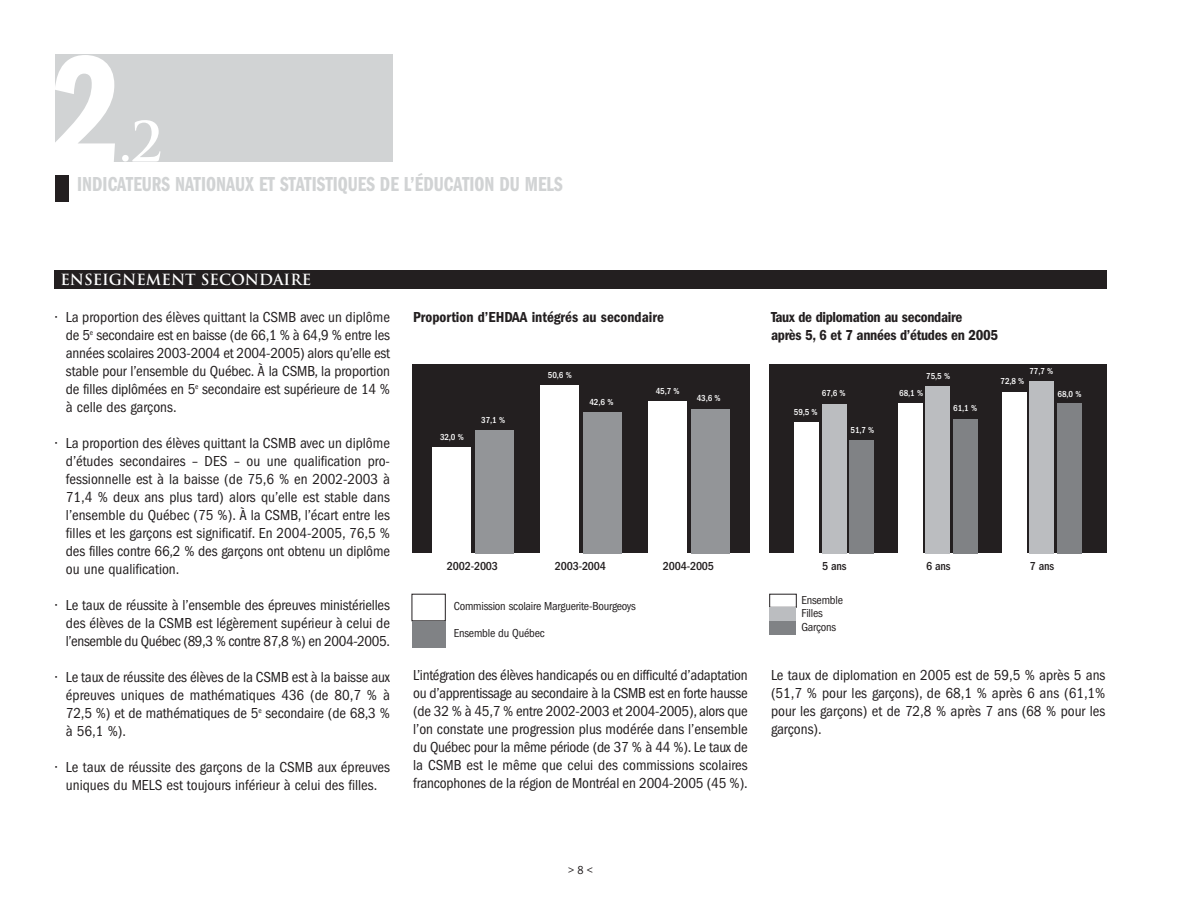
<style>
.page{position:relative;width:1188px;height:918px;background:#fff}
.page>*{position:absolute;margin:0;border:0;box-sizing:border-box;transform-origin:0 0}
.t1{font:160.5px "Franklin Gothic Demi Cmpr";color:#fff}
.t2{font:700 54px "Trajan";color:#fff}
.t3{font:21px "Franklin Gothic Demi Cmpr";color:#d1d3d4}
.t4{font:condensed 15px/18px "Franklin Gothic";color:#231f20;text-align:justify}
.t5{font:600 condensed 15px/18px "Franklin Gothic";letter-spacing:-.02em;color:#231f20}
.t6{font:600 condensed 15px "Franklin Gothic";color:#231f20}
.t7{font:700 15px "Trajan";color:#fff}
.t8{font:condensed 12px/13.5px "Franklin Gothic";letter-spacing:-.015em;color:#231f20}
.t9{font:500 condensed 12px "Franklin Gothic";letter-spacing:-.015em;color:#231f20}
.t10{font:500 condensed 9px "Franklin Gothic";letter-spacing:-.015em;color:#fff}
</style>
<div class="page">
<div style="left:56px;top:54px;width:337px;height:108px;background:#d1d3d4"></div>
<div style="left:56px;top:176px;width:13px;height:26px;background:#231f20"></div>
<div style="left:54px;top:270px;width:1053px;height:18px;background:#231f20"></div>
<div style="left:412px;top:364px;width:337px;height:190px;background:#231f20"></div>
<div style="left:475px;top:430px;width:39px;height:124px;background:#939598"></div>
<div style="left:583px;top:412px;width:39px;height:141px;background:#939598"></div>
<div style="left:691px;top:409px;width:39px;height:145px;background:#939598"></div>
<div style="left:432px;top:447px;width:39px;height:107px;background:#fff"></div>
<div style="left:540px;top:385px;width:39px;height:169px;background:#fff"></div>
<div style="left:648px;top:401px;width:39px;height:153px;background:#fff"></div>
<div style="left:412px;top:621px;width:34px;height:27px;background:#808285"></div>
<div style="left:770px;top:364px;width:337px;height:190px;background:#231f20"></div>
<div style="left:849px;top:440px;width:25px;height:113px;background:#808285"></div>
<div style="left:953px;top:419px;width:25px;height:134px;background:#808285"></div>
<div style="left:1057px;top:403px;width:25px;height:150px;background:#808285"></div>
<div style="left:822px;top:404px;width:25px;height:149px;background:#bbbdc0"></div>
<div style="left:926px;top:386px;width:24px;height:167px;background:#bbbdc0"></div>
<div style="left:1029px;top:381px;width:25px;height:172px;background:#bbbdc0"></div>
<div style="left:794px;top:422px;width:25px;height:131px;background:#fff"></div>
<div style="left:898px;top:403px;width:25px;height:150px;background:#fff"></div>
<div style="left:1002px;top:392px;width:25px;height:161px;background:#fff"></div>
<div style="left:770px;top:608px;width:26px;height:13px;background:#bbbdc0"></div>
<div style="left:770px;top:621px;width:26px;height:13px;background:#808285"></div>
<h1 class="t1" style="left:51px;top:57px;width:70px">2</h1>
<h2 class="t2" style="left:119px;top:111px;width:46px">.2</h2>
<h3 class="t3" style="left:77px;top:177px;width:487px">INDICATEURS NATIONAUX ET STATISTIQUES DE L’ÉDUCATION DU MELS</h3>
<p class="t7" style="left:60px;top:271px;width:252px">ENSEIGNEMENT SECONDAIRE</p>
<p class="t4" style="left:66px;top:309px;width:326px;text-indent:-10px">• La proportion des élèves quittant la CSMB avec un diplôme de 5<sup>e</sup> secondaire est en baisse (de 66,1 % à 64,9 % entre les années scolaires 2003-2004 et 2004-2005) alors qu’elle est stable pour l’ensemble du Québec. À la CSMB, la proportion de filles diplômées en 5<sup>e</sup> secondaire est supérieure de 14 % à celle des garçons.</p>
<p class="t4" style="left:66px;top:435px;width:326px;text-indent:-10px">• La proportion des élèves quittant la CSMB avec un diplôme d’études secondaires – DES – ou une qualification pro&shy;fessionnelle est à la baisse (de 75,6 % en 2002-2003 à 71,4 % deux ans plus tard) alors qu’elle est stable dans l’ensemble du Québec (75 %). À la CSMB, l’écart entre les filles et les garçons est significatif. En 2004-2005, 76,5 % des filles contre 66,2 % des garçons ont obtenu un diplôme ou une qualification.</p>
<p class="t4" style="left:66px;top:597px;width:326px;text-indent:-10px">• Le taux de réussite à l’ensemble des épreuves ministérielles des élèves de la CSMB est légèrement supérieur à celui de l’ensemble du Québec (89,3 % contre 87,8 %) en 2004-2005.</p>
<p class="t4" style="left:66px;top:669px;width:326px;text-indent:-10px">• Le taux de réussite des élèves de la CSMB est à la baisse aux épreuves uniques de mathématiques 436 (de 80,7 % à 72,5 %) et de mathématiques de 5<sup>e</sup> secondaire (de 68,3 % à 56,1 %).</p>
<p class="t4" style="left:56px;top:759px;width:336px;text-align:center">• Le taux de réussite des garçons de la CSMB aux épreuves uniques du MELS est toujours inférieur à celui des filles.</p>
<p class="t6" style="left:413px;top:312px;width:252px">Proportion d’EHDAA intégrés au secondaire</p>
<p class="t10" style="left:440px;top:434px;width:25px">32,0 %</p>
<p class="t10" style="left:481px;top:417px;width:25px">37,1 %</p>
<p class="t10" style="left:548px;top:372px;width:25px">50,6 %</p>
<p class="t10" style="left:589px;top:399px;width:25px">42,6 %</p>
<p class="t10" style="left:656px;top:388px;width:25px">45,7 %</p>
<p class="t10" style="left:697px;top:395px;width:25px">43,6 %</p>
<p class="t9" style="left:447px;top:562px;width:53px">2002-2003</p>
<p class="t9" style="left:555px;top:562px;width:53px">2003-2004</p>
<p class="t8" style="left:454px;top:601px;width:184px">Commission scolaire Marguerite-Bourgeoys</p>
<p class="t8" style="left:454px;top:628px;width:93px">Ensemble du Québec</p>
<p class="t9" style="left:663px;top:562px;width:53px">2004-2005</p>
<p class="t4" style="left:413px;top:667px;width:336px">L’intégration des élèves handicapés ou en difficulté d’adaptation ou d’apprentissage au secondaire à la CSMB est en forte hausse (de 32 % à 45,7 % entre 2002-2003 et 2004-2005), alors que l’on constate une progression plus modérée dans l’ensemble du Québec pour la même période (de 37 % à 44 %). Le taux de la CSMB est le même que celui des commissions scolaires francophones de la région de Montréal en 2004-2005 (45 %).</p>
<p class="t5" style="left:771px;top:309px;width:229px">Taux de diplomation au secondaire<br>après 5, 6 et 7 années d’études en 2005</p>
<p class="t10" style="left:822px;top:390px;width:25px">67,6 %</p>
<p class="t10" style="left:794px;top:409px;width:25px">59,5 %</p>
<p class="t10" style="left:851px;top:427px;width:25px">51,7 %</p>
<p class="t10" style="left:926px;top:373px;width:25px">75,5 %</p>
<p class="t10" style="left:899px;top:390px;width:25px">68,1 %</p>
<p class="t10" style="left:953px;top:405px;width:25px">61,1 %</p>
<p class="t10" style="left:1030px;top:368px;width:25px">77,7 %</p>
<p class="t10" style="left:1001px;top:378px;width:25px">72,8 %</p>
<p class="t10" style="left:1058px;top:391px;width:25px">68,0 %</p>
<p class="t9" style="left:822px;top:562px;width:26px">5 ans</p>
<p class="t9" style="left:926px;top:562px;width:26px">6 ans</p>
<p class="t9" style="left:1030px;top:562px;width:26px">7 ans</p>
<p class="t8" style="left:801px;top:594px;width:43px">Ensemble<br>Filles<br>Garçons</p>
<p class="t4" style="left:771px;top:667px;width:336px">Le taux de diplomation en 2005 est de 59,5 % après 5 ans (51,7 % pour les garçons), de 68,1 % après 6 ans (61,1% pour les garçons) et de 72,8 % après 7 ans (68 % pour les garçons).</p>
<p class="t8" style="left:568px;top:864px;width:26px">&gt; 8 &lt;</p>
</div>
